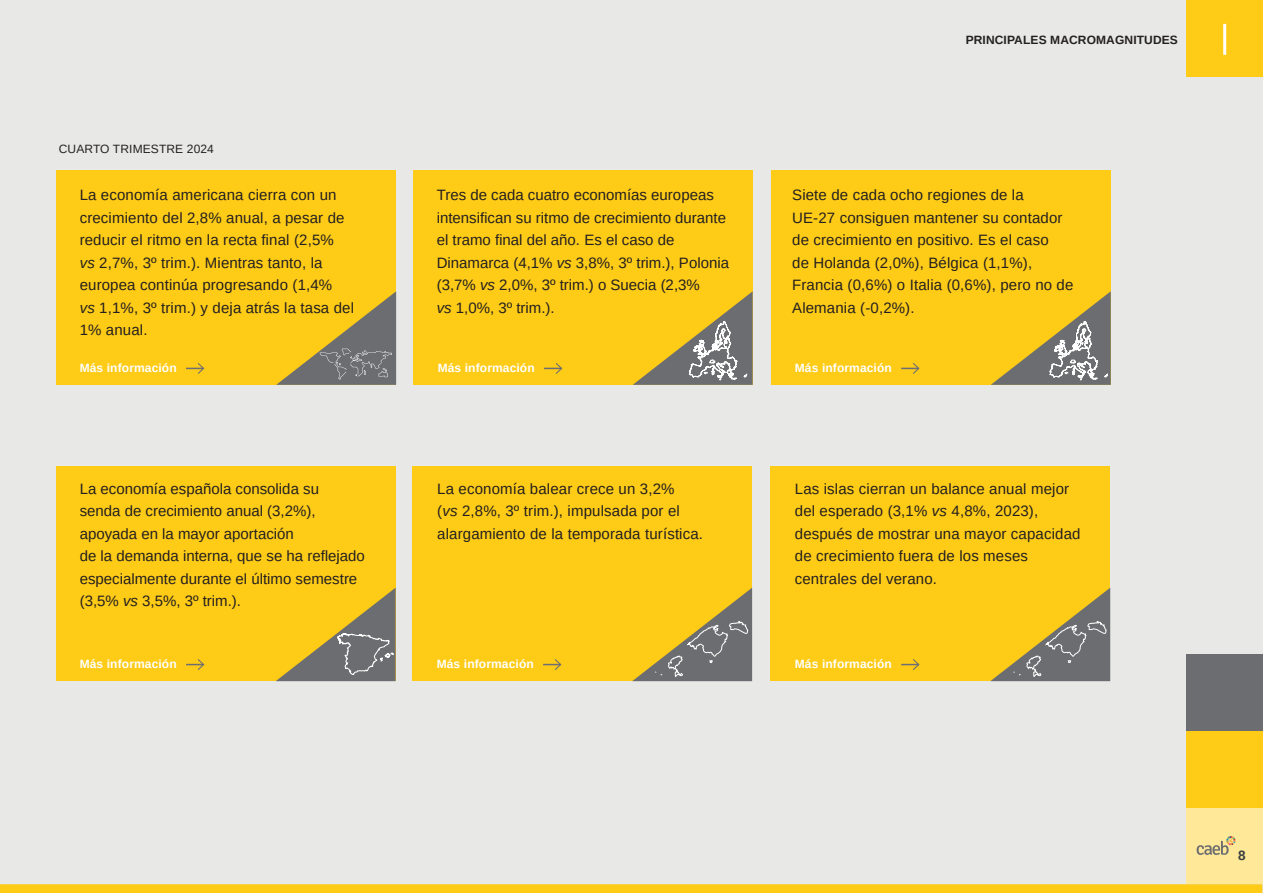
<style>
.page{position:relative;width:1263px;height:893px;background:#e8e9e7}
.page>*{position:absolute;margin:0;border:0;box-sizing:border-box;transform-origin:0 0}
.t1{font:15px/22.5px "Arimo";letter-spacing:.01em;color:#231f20}
.t2{font:700 13.5px "Arimo";color:#393d3f}
.t3{font:700 12px "Arimo";letter-spacing:.01em;color:#fff}
.t4{font:700 12px "Arimo";letter-spacing:.01em;color:#231f20}
.t5{font:12px "Arimo";letter-spacing:.01em;color:#231f20}
.s1{font-style:italic}
</style>
<div class="page">
<div style="left:57px;top:170px;width:339px;height:215px;background:#fecb17"></div>
<div style="left:413px;top:170px;width:340px;height:215px;background:#fecb17"></div>
<div style="left:771px;top:170px;width:340px;height:215px;background:#fecb17"></div>
<div style="left:56px;top:466px;width:340px;height:214px;background:#fecb17"></div>
<div style="left:413px;top:466px;width:339px;height:214px;background:#fecb17"></div>
<div style="left:771px;top:466px;width:339px;height:214px;background:#fecb17"></div>
<div style="left:1186px;top:0;width:76px;height:76px;background:#fecb17"></div>
<div style="left:1186px;top:808px;width:76px;height:76px;background:#ffe897"></div>
<div style="left:1186px;top:731px;width:76px;height:77px;background:#fecb17"></div>
<div style="left:1186px;top:655px;width:76px;height:76px;background:#6c6d70"></div>
<svg style="left:1196px;top:836px;width:39px;height:19px"></svg>
<div style="left:0;top:884px;width:1262px;height:9px;background:#fecb17"></div>
<hr style="left:1223px;top:24px;width:3px;height:31px;background:#fff">
<svg style="left:276px;top:291px;width:120px;height:94px"></svg>
<svg style="left:633px;top:291px;width:120px;height:94px"></svg>
<svg style="left:991px;top:291px;width:120px;height:94px"></svg>
<svg style="left:276px;top:588px;width:120px;height:93px"></svg>
<svg style="left:632px;top:588px;width:120px;height:93px"></svg>
<svg style="left:990px;top:588px;width:120px;height:93px"></svg>
<svg style="left:186px;top:363px;width:19px;height:11px"></svg>
<svg style="left:544px;top:363px;width:19px;height:11px"></svg>
<svg style="left:901px;top:363px;width:19px;height:11px"></svg>
<svg style="left:186px;top:659px;width:19px;height:11px"></svg>
<svg style="left:543px;top:659px;width:19px;height:11px"></svg>
<svg style="left:901px;top:659px;width:19px;height:11px"></svg>
<p class="t5" style="left:59px;top:141px;width:157px">CUARTO TRIMESTRE 2024</p>
<p class="t1" style="left:80px;top:184px;width:266px">La economía americana cierra con un crecimiento del 2,8% anual, a pesar de reducir el ritmo en la recta final (2,5%</p>
<p class="t1" style="left:80px;top:251px;width:254px"><span class="s1">vs</span> 2,7%, 3º trim.). Mientras tanto, la europea continúa progresando (1,4%</p>
<p class="t1" style="left:80px;top:296px;width:276px"><span class="s1">vs</span> 1,1%, 3º trim.) y deja atrás la tasa del<br>1% anual.</p>
<p class="t1" style="left:437px;top:184px;width:294px">Tres de cada cuatro economías europeas intensifican su ritmo de crecimiento durante el tramo final del año. Es el caso de Dinamarca (4,1% <span class="s1">vs</span> 3,8%, 3º trim.), Polonia (3,7% <span class="s1">vs</span> 2,0%, 3º trim.) o Suecia (2,3%</p>
<p class="t1" style="left:437px;top:296px;width:120px"><span class="s1">vs</span> 1,0%, 3º trim.).</p>
<p class="t4" style="left:966px;top:31px;width:214px">PRINCIPALES MACROMAGNITUDES</p>
<p class="t1" style="left:792px;top:184px;width:283px">Siete de cada ocho regiones de la<br>UE-27 consiguen mantener su contador de crecimiento en positivo. Es el caso<br>de Holanda (2,0%), Bélgica (1,1%), Francia (0,6%) o Italia (0,6%), pero no de Alemania (-0,2%).</p>
<p class="t3" style="left:80px;top:359px;width:99px">Más información</p>
<p class="t3" style="left:438px;top:359px;width:99px">Más información</p>
<p class="t3" style="left:795px;top:359px;width:99px">Más información</p>
<p class="t1" style="left:80px;top:477px;width:241px">La economía española consolida su</p>
<p class="t1" style="left:80px;top:500px;width:237px">senda de crecimiento anual (3,2%), apoyada en la mayor aportación</p>
<p class="t1" style="left:80px;top:545px;width:287px">de la demanda interna, que se ha reflejado especialmente durante el último semestre (3,5% <span class="s1">vs</span> 3,5%, 3º trim.).</p>
<p class="t1" style="left:437px;top:477px;width:267px">La economía balear crece un 3,2%<br>(<span class="s1">vs</span> 2,8%, 3º trim.), impulsada por el alargamiento de la temporada turística.</p>
<p class="t1" style="left:795px;top:477px;width:287px">Las islas cierran un balance anual mejor del esperado (3,1% <span class="s1">vs</span> 4,8%, 2023), después de mostrar una mayor capacidad de crecimiento fuera de los meses centrales del verano.</p>
<p class="t3" style="left:80px;top:655px;width:99px">Más información</p>
<p class="t3" style="left:437px;top:655px;width:99px">Más información</p>
<p class="t3" style="left:795px;top:655px;width:99px">Más información</p>
<p class="t2" style="left:1238px;top:846px;width:9px">8</p>
</div>
